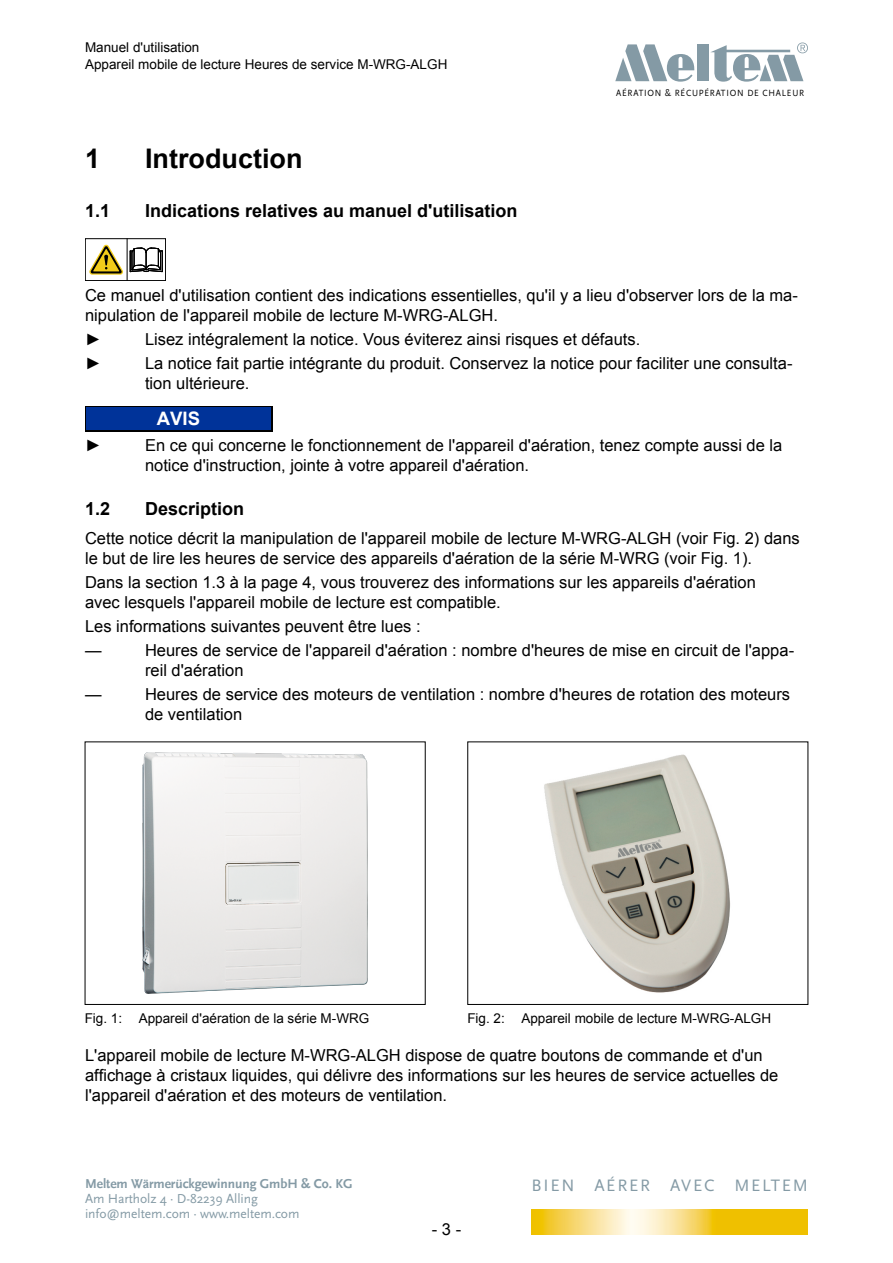
<style>
.page{position:relative;width:893px;height:1263px;background:#fff}
.page>*{position:absolute;margin:0;border:0;box-sizing:border-box;transform-origin:0 0}
.t1{font:700 27px "Arial";color:#000}
.t2{font:700 18.6px "Arial";color:#fff}
.t3{font:700 18px "Arial";color:#000}
.t4{font:17.25px "Scala Sans";letter-spacing:.1em;color:#849aa5}
.t5{font:16.5px/19.8px "Arial";color:#000}
.t6{font:13.5px/16.2px "Arial";color:#000}
.t7{font:13.5px/15px "Scala Sans";letter-spacing:-.005em;color:#849aa5}
.t8{font:700 13.5px "Scala Sans";letter-spacing:-.005em;color:#849aa5}
.t9{font:9.45px "Scala Sans";letter-spacing:.09em;color:#000;scale:.92 1}
</style>
<div class="page">
<svg style="left:531px;top:1209px;width:277px;height:25px;background:#f5d45a"></svg>
<svg style="left:615px;top:44px;width:80px;height:38px"></svg>
<div style="left:697px;top:44px;width:12px;height:37px;background:#849aa5"></div>
<svg style="left:710px;top:43px;width:98px;height:39px"></svg>
<div style="left:85px;top:238px;width:81px;height:43px;border:1px solid #000"></div>
<hr style="left:127px;top:239px;width:1px;height:42px;background:#000">
<svg style="left:130px;top:248px;width:33px;height:24px"></svg>
<svg style="left:89px;top:245px;width:34px;height:30px"></svg>
<div style="left:85px;top:406px;width:187px;height:25px;background:#039"></div>
<img style="left:143px;top:752px;width:225px;height:242px">
<img style="left:544px;top:754px;width:186px;height:239px">
<p class="t6" style="left:85px;top:40px;width:364px">Manuel d'utilisation<br>Appareil mobile de lecture Heures de service M-WRG-ALGH</p>
<h1 class="t1" style="left:85px;top:141px;width:17px">1</h1>
<h1 class="t1" style="left:145px;top:141px;width:159px">Introduction</h1>
<p class="t3" style="left:85px;top:199px;width:27px">1.1</p>
<p class="t3" style="left:145px;top:199px;width:374px">Indications relatives au manuel d'utilisation</p>
<p class="t9" style="left:616px;top:87px;width:206px">AÉRATION &amp; RÉCUPÉRATION DE CHALEUR</p>
<p class="t5" style="left:85px;top:285px;width:714px">Ce manuel d'utilisation contient des indications essentielles, qu'il y a lieu d'observer lors de la ma&shy;nipulation de l'appareil mobile de lecture M-WRG-ALGH.</p>
<p class="t5" style="left:85px;top:329px;width:18px">►</p>
<p class="t5" style="left:145px;top:329px;width:497px">Lisez intégralement la notice. Vous éviterez ainsi risques et défauts.</p>
<p class="t5" style="left:85px;top:354px;width:18px">►</p>
<p class="t5" style="left:145px;top:354px;width:649px">La notice fait partie intégrante du produit. Conservez la notice pour faciliter une consulta&shy;tion ultérieure.</p>
<p class="t2" style="left:157px;top:406px;width:45px">AVIS</p>
<p class="t5" style="left:85px;top:435px;width:18px">►</p>
<p class="t5" style="left:145px;top:435px;width:639px">En ce qui concerne le fonctionnement de l'appareil d'aération, tenez compte aussi de la notice d'instruction, jointe à votre appareil d'aération.</p>
<p class="t3" style="left:85px;top:497px;width:27px">1.2</p>
<p class="t3" style="left:145px;top:497px;width:101px">Description</p>
<p class="t5" style="left:85px;top:528px;width:716px">Cette notice décrit la manipulation de l'appareil mobile de lecture M-WRG-ALGH (voir Fig. 2) dans le but de lire les heures de service des appareils d'aération de la série M-WRG (voir Fig. 1).</p>
<p class="t5" style="left:85px;top:572px;width:672px">Dans la section 1.3 à la page 4, vous trouverez des informations sur les appareils d'aération avec lesquels l'appareil mobile de lecture est compatible.</p>
<p class="t5" style="left:85px;top:614px;width:337px;line-height:24.3px">Les informations suivantes peuvent être lues : —</p>
<p class="t5" style="left:145px;top:641px;width:651px">Heures de service de l'appareil d'aération : nombre d'heures de mise en circuit de l'appa&shy;reil d'aération</p>
<p class="t5" style="left:85px;top:685px;width:18px">—</p>
<p class="t5" style="left:145px;top:685px;width:647px">Heures de service des moteurs de ventilation : nombre d'heures de rotation des moteurs de ventilation</p>
<p class="t6" style="left:85px;top:1010px;width:286px">Fig. 1: Appareil d'aération de la série M-WRG</p>
<p class="t6" style="left:467px;top:1010px;width:305px">Fig. 2: Appareil mobile de lecture M-WRG-ALGH</p>
<p class="t5" style="left:85px;top:1046px;width:695px">L'appareil mobile de lecture M-WRG-ALGH dispose de quatre boutons de commande et d'un affichage à cristaux liquides, qui délivre des informations sur les heures de service actuelles de l'appareil d'aération et des moteurs de ventilation.</p>
<p class="t8" style="left:85px;top:1176px;width:269px">Meltem Wärmerückgewinnung GmbH &amp; Co. KG</p>
<p class="t7" style="left:85px;top:1191px;width:216px">Am Hartholz 4 · D-82239 Alling info@meltem.com · www.meltem.com</p>
<p class="t5" style="left:432px;top:1219px;width:31px">- 3 -</p>
<p class="t4" style="left:531px;top:1175px;width:278px">BIEN AÉRER AVEC MELTEM</p>
</div>
